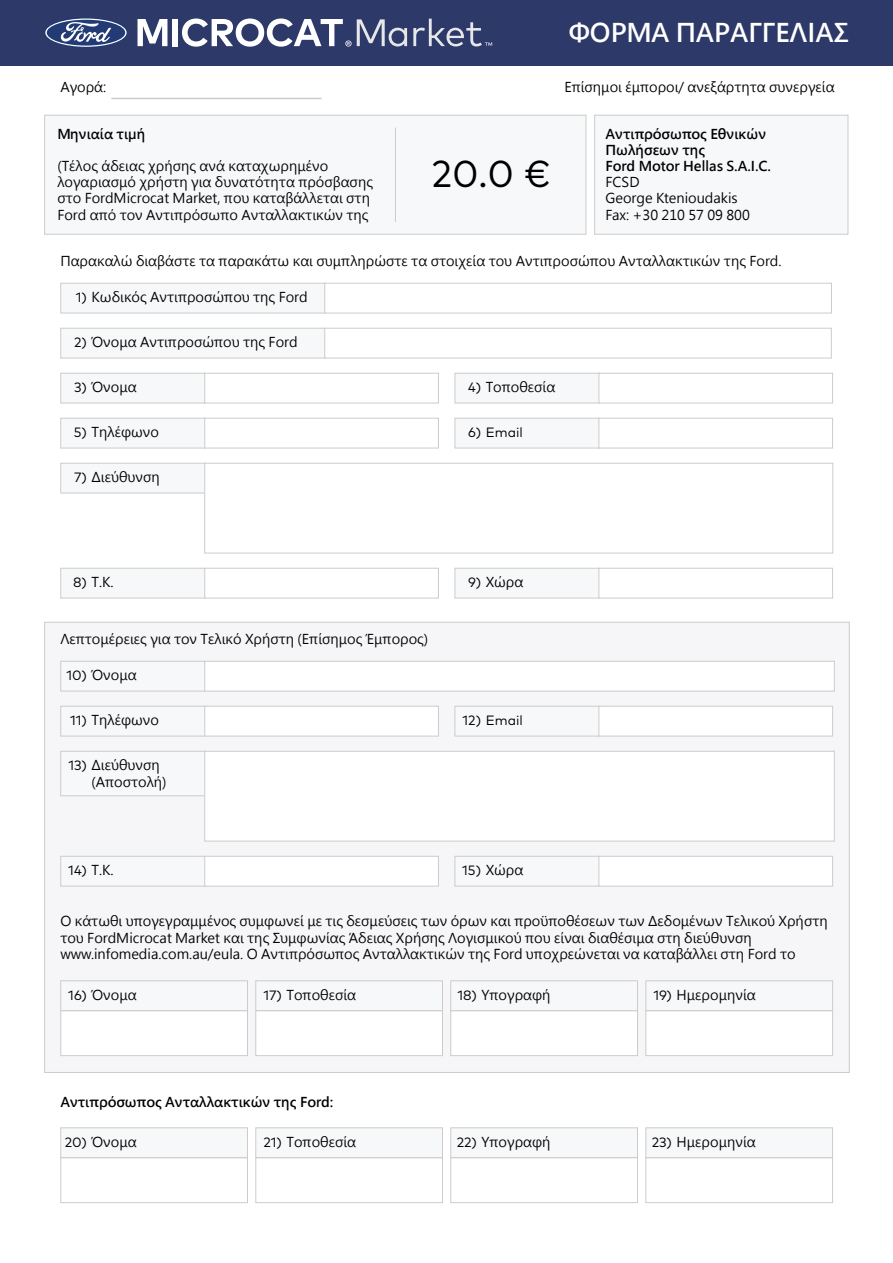
<style>
.page{position:relative;width:893px;height:1263px;background:#fff}
.page>*{position:absolute;margin:0;border:0;box-sizing:border-box;transform-origin:0 0}
.t1{font:37.5px "FF Mark Pro";color:#000}
.t2{font:700 25.5px "Microsoft Jheng Hei";color:#fff}
.t3{font:13.5px/16.2px "Microsoft Jheng Hei";color:#000}
.t4{font:700 13.5px/16.2px "Microsoft Jheng Hei";color:#000}
.t5{font:13.5px "FF Mark Pro";color:#000}
.s1{font-family:"FF Mark Pro"}
</style>
<div class="page">
<div style="left:44px;top:622px;width:806px;height:451px;background:#f6f5f7;border:1px solid #cdcccb"></div>
<div style="left:0;top:0;width:893px;height:66px;background:#2d3968"></div>
<svg style="left:45px;top:18px;width:82px;height:30px"></svg>
<div style="left:44px;top:115px;width:542px;height:120px;background:#f7f8f9;border:1px solid #cdcccb"></div>
<div style="left:594px;top:115px;width:254px;height:120px;background:#f7f8f9;border:1px solid #cdcccb"></div>
<div style="left:60px;top:283px;width:266px;height:30px;background:#f7f8f9;border:1px solid #cdcccb"></div>
<div style="left:60px;top:373px;width:146px;height:30px;background:#f7f8f9;border:1px solid #cdcccb"></div>
<div style="left:60px;top:418px;width:146px;height:30px;background:#f7f8f9;border:1px solid #cdcccb"></div>
<div style="left:60px;top:706px;width:146px;height:30px;background:#f7f8f9;border:1px solid #cdcccb"></div>
<div style="left:60px;top:568px;width:146px;height:30px;background:#f7f8f9;border:1px solid #cdcccb"></div>
<div style="left:60px;top:856px;width:146px;height:30px;background:#f7f8f9;border:1px solid #cdcccb"></div>
<div style="left:60px;top:980px;width:188px;height:31px;background:#f7f8f9;border:1px solid #cdcccb"></div>
<div style="left:60px;top:1127px;width:188px;height:31px;background:#f7f8f9;border:1px solid #cdcccb"></div>
<div style="left:255px;top:980px;width:188px;height:31px;background:#f7f8f9;border:1px solid #cdcccb"></div>
<div style="left:255px;top:1127px;width:188px;height:31px;background:#f7f8f9;border:1px solid #cdcccb"></div>
<div style="left:450px;top:980px;width:188px;height:31px;background:#f7f8f9;border:1px solid #cdcccb"></div>
<div style="left:450px;top:1127px;width:188px;height:31px;background:#f7f8f9;border:1px solid #cdcccb"></div>
<div style="left:60px;top:1010px;width:188px;height:46px;background:#fff;border:1px solid #cdcccb"></div>
<div style="left:60px;top:1157px;width:188px;height:46px;background:#fff;border:1px solid #cdcccb"></div>
<div style="left:255px;top:1010px;width:188px;height:46px;background:#fff;border:1px solid #cdcccb"></div>
<div style="left:255px;top:1157px;width:188px;height:46px;background:#fff;border:1px solid #cdcccb"></div>
<div style="left:450px;top:1010px;width:188px;height:46px;background:#fff;border:1px solid #cdcccb"></div>
<div style="left:450px;top:1157px;width:188px;height:46px;background:#fff;border:1px solid #cdcccb"></div>
<div style="left:60px;top:328px;width:266px;height:30px;background:#f7f8f9;border:1px solid #cdcccb"></div>
<div style="left:60px;top:661px;width:146px;height:30px;background:#f7f8f9;border:1px solid #cdcccb"></div>
<div style="left:60px;top:463px;width:146px;height:30px;background:#f7f8f9;border:1px solid #cdcccb"></div>
<div style="left:60px;top:751px;width:146px;height:45px;background:#f7f8f9;border:1px solid #cdcccb"></div>
<div style="left:324px;top:283px;width:508px;height:30px;background:#fff;border:1px solid #cdcccb"></div>
<div style="left:204px;top:373px;width:235px;height:30px;background:#fff;border:1px solid #cdcccb"></div>
<div style="left:204px;top:418px;width:235px;height:30px;background:#fff;border:1px solid #cdcccb"></div>
<div style="left:204px;top:706px;width:235px;height:30px;background:#fff;border:1px solid #cdcccb"></div>
<div style="left:204px;top:568px;width:235px;height:30px;background:#fff;border:1px solid #cdcccb"></div>
<div style="left:204px;top:856px;width:235px;height:30px;background:#fff;border:1px solid #cdcccb"></div>
<div style="left:324px;top:328px;width:508px;height:30px;background:#fff;border:1px solid #cdcccb"></div>
<div style="left:204px;top:661px;width:631px;height:30px;background:#fff;border:1px solid #cdcccb"></div>
<div style="left:204px;top:463px;width:629px;height:90px;background:#fff;border:1px solid #cdcccb"></div>
<div style="left:204px;top:751px;width:631px;height:90px;background:#fff;border:1px solid #cdcccb"></div>
<div style="left:645px;top:980px;width:188px;height:31px;background:#f7f8f9;border:1px solid #cdcccb"></div>
<div style="left:645px;top:1127px;width:188px;height:31px;background:#f7f8f9;border:1px solid #cdcccb"></div>
<div style="left:645px;top:1010px;width:188px;height:46px;background:#fff;border:1px solid #cdcccb"></div>
<div style="left:645px;top:1157px;width:188px;height:46px;background:#fff;border:1px solid #cdcccb"></div>
<div style="left:455px;top:373px;width:145px;height:30px;background:#f7f8f9;border:1px solid #cdcccb"></div>
<div style="left:455px;top:418px;width:145px;height:30px;background:#f7f8f9;border:1px solid #cdcccb"></div>
<div style="left:455px;top:706px;width:145px;height:30px;background:#f7f8f9;border:1px solid #cdcccb"></div>
<div style="left:455px;top:568px;width:145px;height:30px;background:#f7f8f9;border:1px solid #cdcccb"></div>
<div style="left:455px;top:856px;width:145px;height:30px;background:#f7f8f9;border:1px solid #cdcccb"></div>
<div style="left:598px;top:373px;width:235px;height:30px;background:#fff;border:1px solid #cdcccb"></div>
<div style="left:598px;top:418px;width:235px;height:30px;background:#fff;border:1px solid #cdcccb"></div>
<div style="left:598px;top:706px;width:235px;height:30px;background:#fff;border:1px solid #cdcccb"></div>
<div style="left:598px;top:568px;width:235px;height:30px;background:#fff;border:1px solid #cdcccb"></div>
<div style="left:598px;top:856px;width:235px;height:30px;background:#fff;border:1px solid #cdcccb"></div>
<hr style="left:395px;top:128px;width:1px;height:94px;background:#cdcccb">
<svg style="left:138px;top:19px;width:29px;height:27px"></svg>
<div style="left:173px;top:19px;width:5px;height:27px;background:#fff"></div>
<svg style="left:182px;top:18px;width:225px;height:29px"></svg>
<svg style="left:413px;top:19px;width:79px;height:27px"></svg>
<hr style="left:111px;top:98px;width:211px;height:1px;background:#cdcccb">
<h2 class="t2" style="left:568px;top:17px;width:281px">ΦΌΡΜΑ ΠΑΡΑΓΓΕΛΊΑΣ</h2>
<p class="t3" style="left:60px;top:78px;width:47px">Αγορά:</p>
<p class="t3" style="left:564px;top:78px;width:272px">Επίσημοι έμποροι/ ανεξάρτητα συνεργεία</p>
<p class="t4" style="left:605px;top:125px;width:167px">Αντιπρόσωπος Εθνικών<br>Πωλήσεων της<br>Ford Motor Hellas S.A.I.C.</p>
<p class="t3" style="left:605px;top:174px;width:146px">FCSD<br>George Ktenioudakis<br>Fax: +30 210 57 09 800</p>
<p class="t4" style="left:57px;top:125px;width:90px">Μηνιαία τιμή</p>
<p class="t3" style="left:57px;top:158px;width:317px">(Τέλος άδειας χρήσης ανά καταχωρημένο λογαριασμό χρήστη για δυνατότητα πρόσβασης στο FordMicrocat Market, που καταβάλλεται στη Ford από τον Αντιπρόσωπο Ανταλλακτικών της</p>
<p class="t3" style="left:60px;top:253px;width:723px">Παρακαλώ διαβάστε τα παρακάτω και συμπληρώστε τα στοιχεία του Αντιπροσώπου Ανταλλακτικών της Ford.</p>
<h1 class="t1" style="left:431px;top:146px;width:120px">20.0 €</h1>
<p class="t3" style="left:76px;top:289px;width:233px"><span class="s1">1)</span> Κωδικός Αντιπροσώπου της Ford</p>
<p class="t3" style="left:74px;top:334px;width:225px"><span class="s1">2)</span> Όνομα Αντιπροσώπου της Ford</p>
<p class="t3" style="left:74px;top:379px;width:64px"><span class="s1">3)</span> Όνομα</p>
<p class="t3" style="left:74px;top:424px;width:87px"><span class="s1">5)</span> Τηλέφωνο</p>
<p class="t3" style="left:74px;top:469px;width:87px"><span class="s1">7)</span> Διεύθυνση</p>
<p class="t3" style="left:468px;top:379px;width:89px"><span class="s1">4)</span> Τοποθεσία</p>
<p class="t5" style="left:468px;top:422px;width:56px">6) Email</p>
<p class="t3" style="left:73px;top:574px;width:42px"><span class="s1">8)</span> Τ.Κ.</p>
<p class="t3" style="left:60px;top:631px;width:369px">Λεπτομέρειες για τον Τελικό Χρήστη (Επίσημος Έμπορος)</p>
<p class="t3" style="left:67px;top:667px;width:72px"><span class="s1">10)</span> Όνομα</p>
<p class="t3" style="left:70px;top:712px;width:90px"><span class="s1">11)</span> Τηλέφωνο</p>
<p class="t3" style="left:68px;top:757px;width:93px"><span class="s1">13)</span> Διεύθυνση</p>
<p class="t3" style="left:91px;top:774px;width:77px">(Αποστολή)</p>
<p class="t3" style="left:68px;top:862px;width:47px"><span class="s1">14)</span> Τ.Κ.</p>
<p class="t3" style="left:468px;top:574px;width:57px"><span class="s1">9)</span> Χώρα</p>
<p class="t5" style="left:463px;top:710px;width:62px">12) Email</p>
<p class="t3" style="left:462px;top:862px;width:63px"><span class="s1">15)</span> Χώρα</p>
<p class="t3" style="left:60px;top:913px;width:769px">Ο κάτωθι υπογεγραμμένος συμφωνεί με τις δεσμεύσεις των όρων και προϋποθέσεων των Δεδομένων Τελικού Χρήστη του FordMicrocat Market και της Συμφωνίας Άδειας Χρήσης Λογισμικού που είναι διαθέσιμα στη διεύθυνση www.infomedia.com.au/eula. Ο Αντιπρόσωπος Ανταλλακτικών της Ford υποχρεώνεται να καταβάλλει στη Ford το</p>
<p class="t3" style="left:68px;top:987px;width:70px"><span class="s1">16)</span> Όνομα</p>
<p class="t3" style="left:263px;top:987px;width:94px"><span class="s1">17)</span> Τοποθεσία</p>
<p class="t3" style="left:457px;top:987px;width:95px"><span class="s1">18)</span> Υπογραφή</p>
<p class="t3" style="left:653px;top:987px;width:104px"><span class="s1">19)</span> Ημερομηνία</p>
<p class="t4" style="left:60px;top:1094px;width:274px">Αντιπρόσωπος Ανταλλακτικών της Ford:</p>
<p class="t3" style="left:65px;top:1134px;width:73px"><span class="s1">20)</span> Όνομα</p>
<p class="t3" style="left:263px;top:1134px;width:94px"><span class="s1">21)</span> Τοποθεσία</p>
<p class="t3" style="left:457px;top:1134px;width:95px"><span class="s1">22)</span> Υπογραφή</p>
<p class="t3" style="left:652px;top:1134px;width:106px"><span class="s1">23)</span> Ημερομηνία</p>
</div>
